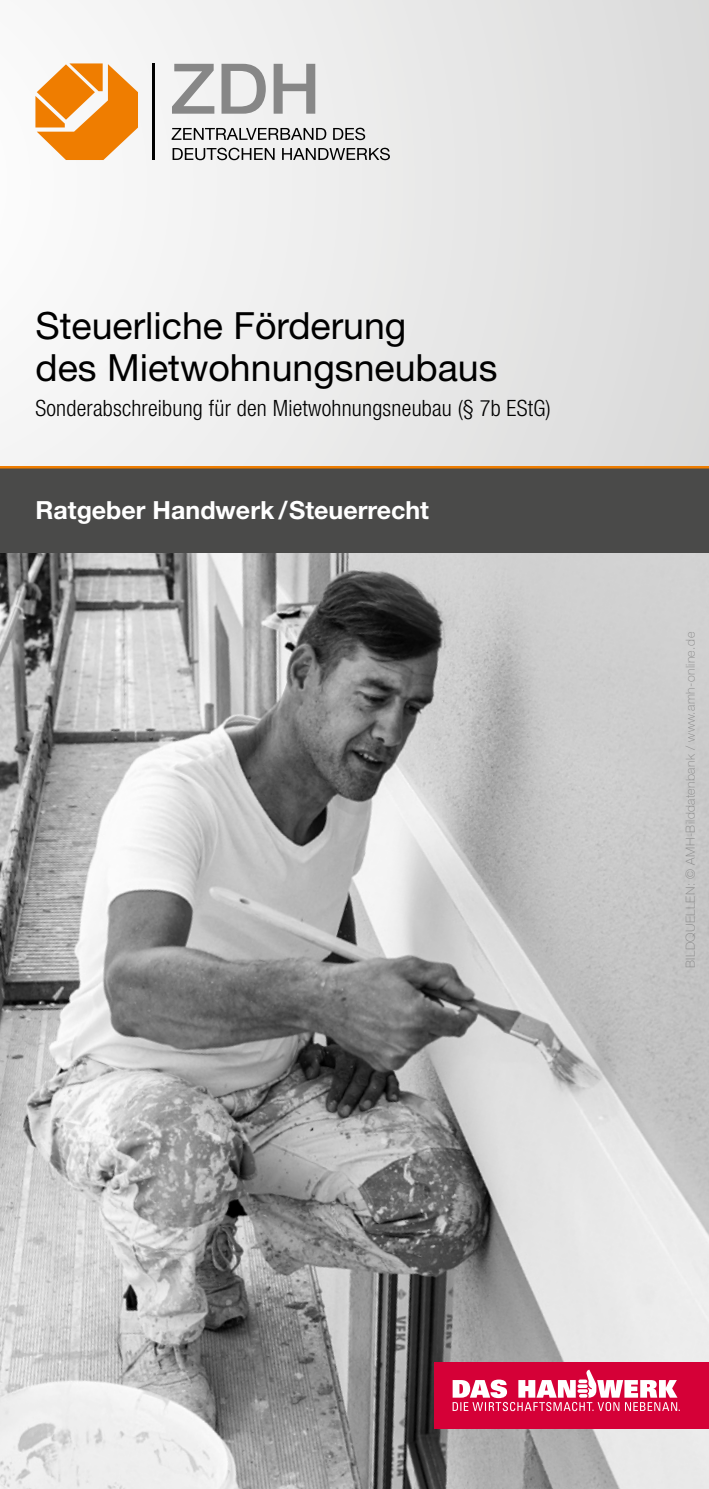
<style>
.page{position:relative;width:709px;height:1489px;background:#fff}
.page>*{position:absolute;margin:0;border:0;box-sizing:border-box;transform-origin:0 0}
.t1{font:37.5px/42.5px "Helvetica Neue LT Std";color:#000}
.t2{font:700 25px "Helvetica Neue LT Std";color:#fff}
.t3{font:300 condensed 22.5px "Helvetica Neue LT Std";letter-spacing:.01em;color:#000}
.t4{font:100 12.5px "Helvetica Neue LT Std";letter-spacing:.03em;color:#878787}
</style>
<div class="page">
<img style="left:0;top:552px;width:709px;height:936px">
<div style="left:0;top:0;width:709px;height:479px;background:linear-gradient(to right,#fafafa,#dbdbdb)"></div>
<svg style="left:172px;top:64px;width:42px;height:50px"></svg>
<svg style="left:221px;top:64px;width:45px;height:50px"></svg>
<svg style="left:273px;top:64px;width:42px;height:50px"></svg>
<hr style="left:152px;top:64px;width:3px;height:96px;background:#000">
<svg style="left:173px;top:148px;width:101px;height:12px"></svg>
<svg style="left:282px;top:148px;width:108px;height:12px"></svg>
<svg style="left:172px;top:128px;width:154px;height:12px"></svg>
<svg style="left:333px;top:128px;width:32px;height:12px"></svg>
<svg style="left:35px;top:63px;width:103px;height:97px"></svg>
<div style="left:0;top:467px;width:709px;height:85px;background:#4a4a49"></div>
<hr style="left:0;top:466px;width:709px;height:2px;background:#ef7d00">
<div style="left:435px;top:1362px;width:274px;height:66px;background:#d50037"></div>
<svg style="left:452px;top:1369px;width:228px;height:41px"></svg>
<h1 class="t1" style="left:35px;top:304px;width:463px">Steuerliche Förderung<br>des Mietwohnungsneubaus</h1>
<p class="t3" style="left:35px;top:395px;width:517px">Sonderabschreibung für den Mietwohnungsneubau (§ 7b EStG)</p>
<p class="t2" style="left:35px;top:494px;width:395px">Ratgeber Handwerk / Steuerrecht</p>
<p class="t4" style="left:683px;top:967px;width:337px;rotate:-90deg">BILDQUELLEN: © AMH-Bilddatenbank / www.amh-online.de</p>
</div>
